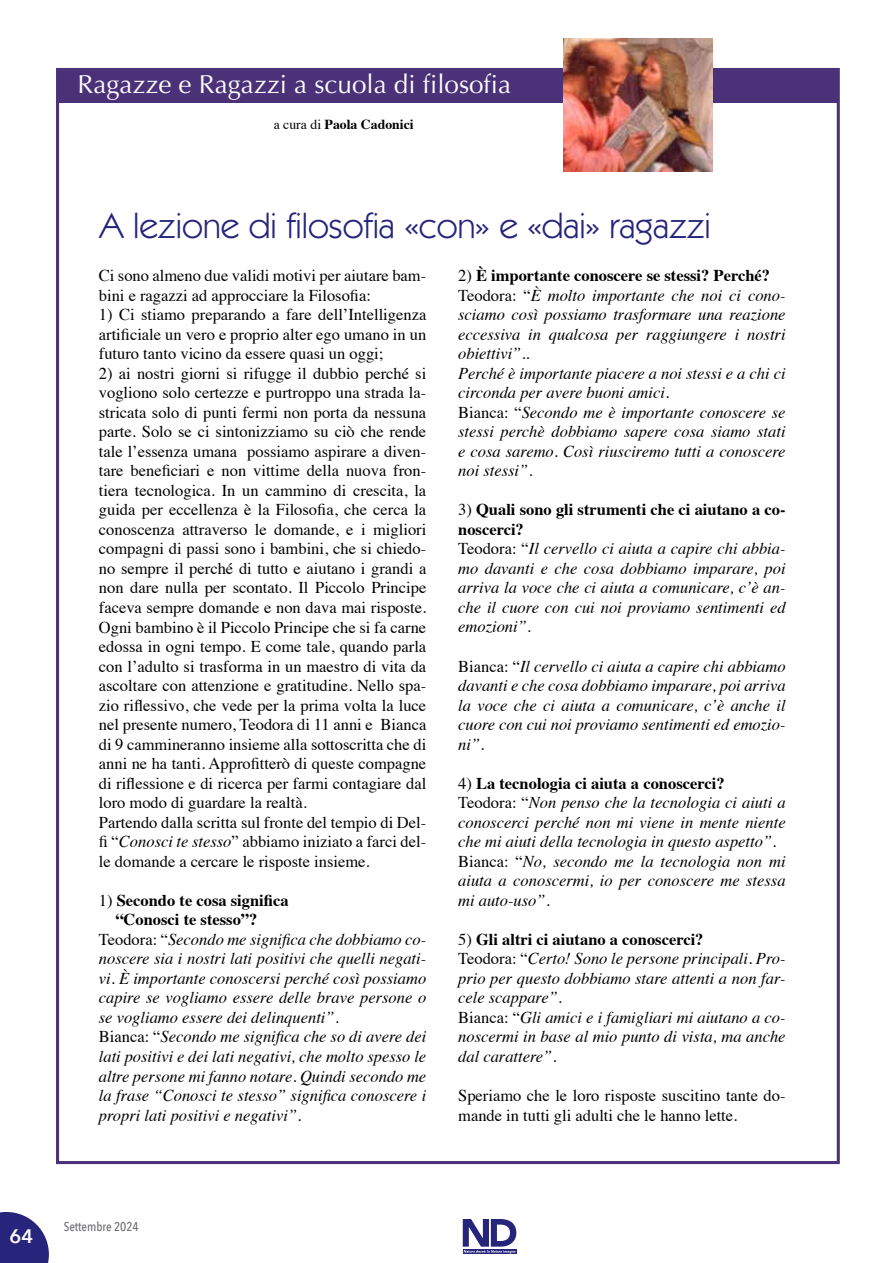
<style>
.page{position:relative;width:893px;height:1263px;background:#fff}
.page>*{position:absolute;margin:0;border:0;box-sizing:border-box;transform-origin:0 0}
.t1{font:36px "Kabel IT Cby BT";color:#26247b}
.t2{font:25.95px "Optima";color:#fff}
.t3{font:600 19.5px "Avenir Next";color:#fff}
.t4{font:italic 16.5px/19.5px "Times";color:#000}
.t5{font:16.5px/19.5px "Times";color:#000}
.t6{font:700 16.5px "Times";color:#000}
.t7{font:700 13.8px "Times";color:#000}
.t8{font:500 12.75px "Avenir Next Condensed";color:#6d6e71}
.s1{font-weight:400}
.s2{font-style:italic}
.s3{font-style:normal}
.s4{font-weight:700;font-style:normal}
</style>
<div class="page">
<svg style="left:0;top:1212px;width:49px;height:51px;background:#48468f"></svg>
<div style="left:463px;top:1249px;width:53px;height:5px;background:#26247b"></div>
<svg style="left:463px;top:1219px;width:53px;height:34px"></svg>
<div style="left:58px;top:68px;width:780px;height:35px;background:#4b3178"></div>
<img style="left:563px;top:38px;width:149px;height:134px">
<h2 class="t2" style="left:77px;top:69px;width:435px">Ragazze e Ragazzi a scuola di filosofia</h2>
<p class="t7" style="left:274px;top:111px;width:141px"><span class="s1">a cura di</span> Paola Cadonici</p>
<h1 class="t1" style="left:100px;top:204px;width:612px">A lezione di filosofia «con» e «dai» ragazzi</h1>
<p class="t5" style="left:99px;top:264px;width:329px">Ci sono almeno due validi motivi per aiutare bam&shy;bini e ragazzi ad approcciare la Filosofia:</p>
<p class="t5" style="left:99px;top:303px;width:329px;text-align:justify">1) Ci stiamo preparando a fare dell’Intelligenza artificiale un vero e proprio alter ego umano in un futuro tanto vicino da essere quasi un oggi;</p>
<p class="t5" style="left:99px;top:362px;width:329px">2) ai nostri giorni si rifugge il dubbio perché si vogliono solo certezze e purtroppo una strada la&shy;stricata solo di punti fermi non porta da nessuna parte. Solo se ci sintonizziamo su ciò che rende tale l’essenza umana possiamo aspirare a diven&shy;tare beneficiari e non vittime della nuova fron&shy;tiera tecnologica. In un cammino di crescita, la guida per eccellenza è la Filosofia, che cerca la conoscenza attraverso le domande, e i migliori compagni di passi sono i bambini, che si chiedo&shy;no sempre il perché di tutto e aiutano i grandi a non dare nulla per scontato. Il Piccolo Principe faceva sempre domande e non dava mai risposte.<br>Ogni bambino è il Piccolo Principe che si fa carne edossa in ogni tempo. E come tale, quando parla con l’adulto si trasforma in un maestro di vita da ascoltare con attenzione e gratitudine. Nello spa&shy;zio riflessivo, che vede per la prima volta la luce nel presente numero, Teodora di 11 anni e Bianca di 9 cammineranno insieme alla sottoscritta che di anni ne ha tanti. Approfitterò di queste compagne di riflessione e di ricerca per farmi contagiare dal loro modo di guardare la realtà.<br>Partendo dalla scritta sul fronte del tempio di Del&shy;fi “<span class="s2">Conosci te stesso</span>” abbiamo iniziato a farci del&shy;le domande a cercare le risposte insieme.</p>
<p class="t6" style="left:99px;top:884px;width:191px"><span class="s1">1)</span> Secondo te cosa significa</p>
<p class="t6" style="left:115px;top:904px;width:144px">“Conosci te stesso”?</p>
<p class="t4" style="left:99px;top:928px;width:329px"><span class="s3">Teodora: “</span>Secondo me significa che dobbiamo co-</p>
<p class="t4" style="left:99px;top:948px;width:329px">noscere sia i nostri lati positivi che quelli negati-</p>
<p class="t4" style="left:99px;top:968px;width:329px">vi. È importante conoscersi perché così possiamo</p>
<p class="t4" style="left:99px;top:987px;width:329px">capire se vogliamo essere delle brave persone o</p>
<p class="t4" style="left:99px;top:1007px;width:241px">se vogliamo essere dei delinquenti”<span class="s3">.</span></p>
<p class="t4" style="left:99px;top:1026px;width:329px"><span class="s3">Bianca: “</span>Secondo me significa che so di avere dei</p>
<p class="t4" style="left:99px;top:1046px;width:329px">lati positivi e dei lati negativi, che molto spesso le</p>
<p class="t4" style="left:99px;top:1065px;width:329px">altre persone mi fanno notare. Quindi secondo me</p>
<p class="t4" style="left:99px;top:1085px;width:329px">la frase “Conosci te stesso” significa conoscere i</p>
<p class="t4" style="left:99px;top:1104px;width:204px">propri lati positivi e negativi”.</p>
<p class="t4" style="left:458px;top:265px;width:329px"><span class="s3">2)</span> <span class="s4">È importante conoscere se stessi? Perché?<br></span><span class="s3">Teodora: “</span>È molto importante che noi ci cono&shy;sciamo così possiamo trasformare una reazione eccessiva in qualcosa per raggiungere i nostri obiettivi”..<br>Perché è importante piacere a noi stessi e a chi ci circonda per avere buoni amici.<br><span class="s3">Bianca: “</span>Secondo me è importante conoscere se stessi perchè dobbiamo sapere cosa siamo stati e cosa saremo. Così riusciremo tutti a conoscere noi stessi”.</p>
<p class="t4" style="left:458px;top:499px;width:329px"><span class="s3">3)</span> <span class="s4">Quali sono gli strumenti che ci aiutano a co&shy;noscerci?<br></span><span class="s3">Teodora: “</span>Il cervello ci aiuta a capire chi abbia&shy;mo davanti e che cosa dobbiamo imparare, poi arriva la voce che ci aiuta a comunicare, c’è an&shy;che il cuore con cui noi proviamo sentimenti ed emozioni”.</p>
<p class="t4" style="left:458px;top:655px;width:329px;text-align:justify"><span class="s3">Bianca: “</span>Il cervello ci aiuta a capire chi abbiamo davanti e che cosa dobbiamo imparare, poi arriva la voce che ci aiuta a comunicare, c’è anche il cuore con cui noi proviamo sentimenti ed emozio&shy;ni”.</p>
<p class="t4" style="left:458px;top:772px;width:329px"><span class="s3">4)</span> <span class="s4">La tecnologia ci aiuta a conoscerci?<br></span><span class="s3">Teodora: “</span>Non penso che la tecnologia ci aiuti a conoscerci perché non mi viene in mente niente che mi aiuti della tecnologia in questo aspetto”.<br><span class="s3">Bianca: “</span>No, secondo me la tecnologia non mi aiuta a conoscermi, io per conoscere me stessa mi auto-uso”.</p>
<p class="t4" style="left:458px;top:928px;width:329px"><span class="s3">5)</span> <span class="s4">Gli altri ci aiutano a conoscerci?<br></span><span class="s3">Teodora: “</span>Certo! Sono le persone principali. Pro&shy;prio per questo dobbiamo stare attenti a non far&shy;cele scappare”.<br><span class="s3">Bianca: “</span>Gli amici e i famigliari mi aiutano a co&shy;noscermi in base al mio punto di vista, ma anche dal carattere”.</p>
<p class="t5" style="left:458px;top:1084px;width:329px">Speriamo che le loro risposte suscitino tante do&shy;mande in tutti gli adulti che le hanno lette.</p>
<p class="t3" style="left:10px;top:1219px;width:25px">64</p>
<p class="t8" style="left:64px;top:1219px;width:76px">Settembre 2024</p>
</div>
